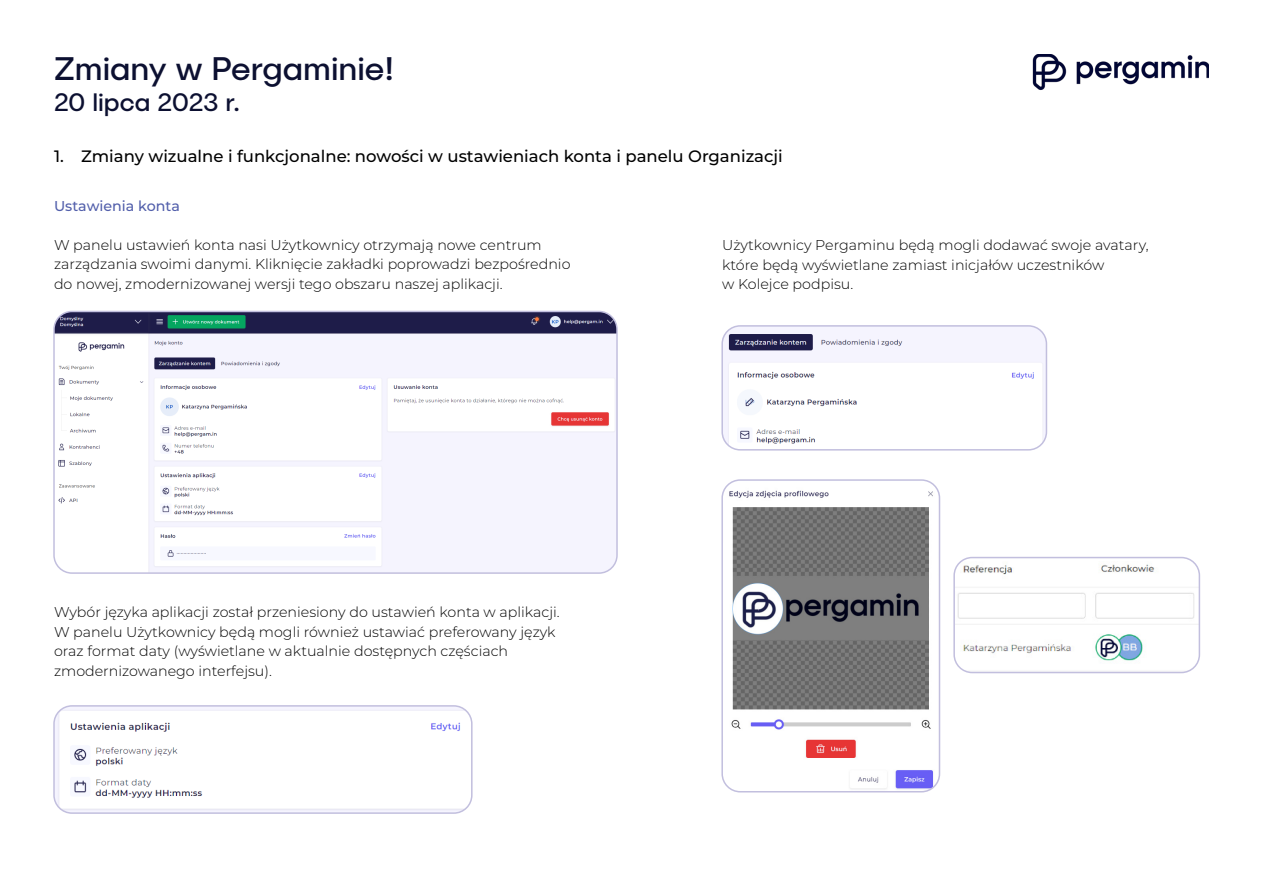
<style>
.page{position:relative;width:1263px;height:893px;background:#fff}
.page>*{position:absolute;margin:0;border:0;box-sizing:border-box;transform-origin:0 0}
.t1{font:33px "Publica Sans";color:#0c1031}
.t2{font:25.5px "Publica Sans";color:#0c1031}
.t3{font:500 16.5px "Montserrat";color:#000}
.t4{font:300 14.25px/19.5px "Montserrat";color:#000}
.t5{font:500 14.25px "Montserrat";color:#525fab}
</style>
<div class="page">
<img style="left:1032px;top:54px;width:177px;height:36px">
<img style="left:56px;top:311px;width:559px;height:260px">
<div style="left:53px;top:311px;width:565px;height:263px;border:2px solid #c2bfde;border-radius:18px"></div>
<img style="left:724px;top:328px;width:322px;height:120px">
<div style="left:721px;top:325px;width:326px;height:126px;border:2px solid #c2bfde;border-radius:18px"></div>
<img style="left:724px;top:482px;width:215px;height:310px">
<div style="left:721px;top:479px;width:219px;height:313px;border:2px solid #c2bfde;border-radius:18px"></div>
<img style="left:956px;top:558px;width:243px;height:114px">
<div style="left:953px;top:557px;width:247px;height:116px;border:2px solid #c2bfde;border-radius:18px"></div>
<img style="left:56px;top:708px;width:414px;height:103px">
<div style="left:53px;top:705px;width:420px;height:109px;border:2px solid #c2bfde;border-radius:18px"></div>
<p class="t1" style="left:54px;top:48px;width:342px">Zmiany w Pergaminie!</p>
<p class="t2" style="left:54px;top:86px;width:188px">20 lipca 2023 r.</p>
<p class="t3" style="left:54px;top:145px;width:730px">1. Zmiany wizualne i funkcjonalne: nowości w ustawieniach konta i panelu Organizacji</p>
<p class="t5" style="left:54px;top:196px;width:127px">Ustawienia konta</p>
<p class="t4" style="left:54px;top:234px;width:518px">W panelu ustawień konta nasi Użytkownicy otrzymają nowe centrum zarządzania swoimi danymi. Kliknięcie zakładki poprowadzi bezpośrednio do nowej, zmodernizowanej wersji tego obszaru naszej aplikacji.</p>
<p class="t4" style="left:722px;top:235px;width:428px">Użytkownicy Pergaminu będą mogli dodawać swoje avatary, które będą wyświetlane zamiast inicjałów uczestników<br>w Kolejce podpisu.</p>
<p class="t4" style="left:54px;top:602px;width:507px">Wybór języka aplikacji został przeniesiony do ustawień konta w aplikacji.</p>
<p class="t4" style="left:54px;top:621px;width:503px">W panelu Użytkownicy będą mogli również ustawiać preferowany język oraz format daty (wyświetlane w aktualnie dostępnych częściach zmodernizowanego interfejsu).</p>
</div>
